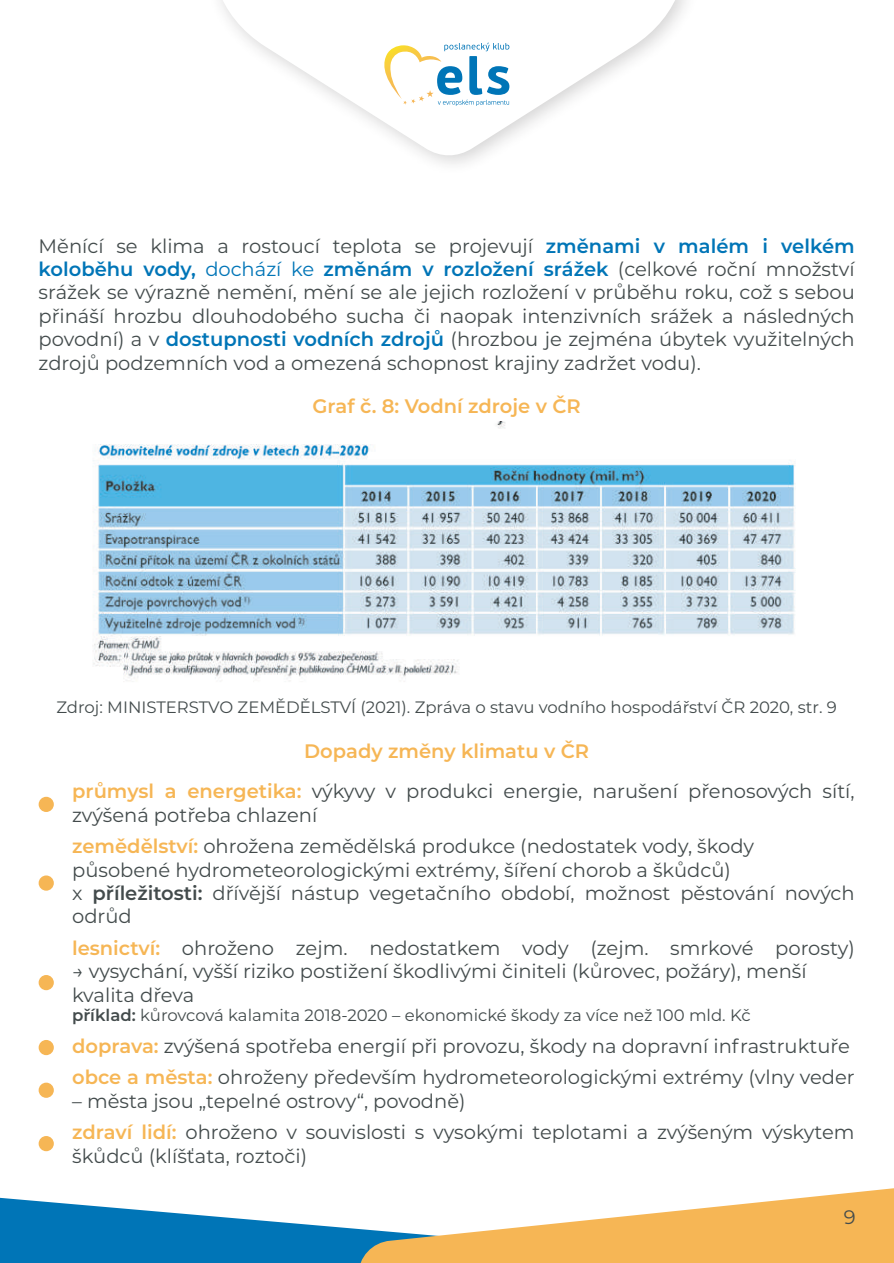
<style>
.page{position:relative;width:894px;height:1263px;background:#fff}
.page>*{position:absolute;margin:0;border:0;box-sizing:border-box;transform-origin:0 0}
.t1{font:19.5px/23.4px "Montserrat";color:#434b4c}
.t2{font:600 19.5px "Montserrat";color:#f6b655}
.t3{font:16.5px "Montserrat";color:#434b4c}
.s1{font-weight:600;color:#0075b7}
.s2{color:#0075b7}
.s3{font-weight:600;color:#f6b655}
.s4{font-weight:600}
</style>
<div class="page">
<svg style="left:220px;top:0;width:460px;height:158px"></svg>
<svg style="left:379px;top:43px;width:130px;height:63px"></svg>
<img style="left:93px;top:422px;width:703px;height:260px">
<div style="left:39px;top:797px;width:15px;height:15px;background:#f6b655;border-radius:50%"></div>
<div style="left:39px;top:875px;width:15px;height:16px;background:#f6b655;border-radius:50%"></div>
<div style="left:39px;top:975px;width:15px;height:15px;background:#f6b655;border-radius:50%"></div>
<div style="left:39px;top:1040px;width:15px;height:15px;background:#f6b655;border-radius:50%"></div>
<div style="left:39px;top:1083px;width:15px;height:15px;background:#f6b655;border-radius:50%"></div>
<div style="left:39px;top:1136px;width:15px;height:15px;background:#f6b655;border-radius:50%"></div>
<svg style="left:0;top:1188px;width:894px;height:75px"></svg>
<p class="t1" style="left:39px;top:233px;width:817px;text-align:justify">Měnící se klima a rostoucí teplota se projevují <span class="s1">změnami v malém i velkém koloběhu vody,</span> <span class="s2">dochází ke</span> <span class="s1">změnám v rozložení srážek</span> (celkové roční množství srážek se výrazně nemění, mění se ale jejich rozložení v průběhu roku, což s sebou přináší hrozbu dlouhodobého sucha či naopak intenzivních srážek a následných povodní) a v <span class="s1">dostupnosti vodních zdrojů</span> (hrozbou je zejména úbytek využitelných zdrojů podzemních vod a omezená schopnost krajiny zadržet vodu).</p>
<p class="t2" style="left:312px;top:392px;width:270px">Graf č. 8: Vodní zdroje v ČR</p>
<p class="t3" style="left:56px;top:696px;width:782px">Zdroj: MINISTERSTVO ZEMĚDĚLSTVÍ (2021). Zpráva o stavu vodního hospodářství ČR 2020, str. 9</p>
<p class="t1" style="left:72px;top:730px;width:784px;line-height:40.2px;text-indent:232px"><span class="s3">Dopady změny klimatu v ČR<br>průmysl a energetika:</span> výkyvy v produkci energie, narušení přenosových sítí,</p>
<p class="t1" style="left:72px;top:798px;width:683px;line-height:31.5px">zvýšená potřeba chlazení<br><span class="s3">zemědělství:</span> ohrožena zemědělská produkce (nedostatek vody, škody</p>
<p class="t1" style="left:72px;top:857px;width:784px">působené hydrometeorologickými extrémy, šíření chorob a škůdců)<br>x <span class="s4">příležitosti:</span> dřívější nástup vegetačního období, možnost pěstování nových odrůd</p>
<p class="t1" style="left:72px;top:935px;width:784px"><span class="s3">lesnictví:</span> ohroženo zejm. nedostatkem vody (zejm. smrkové porosty)</p>
<p class="t1" style="left:72px;top:959px;width:736px">→ vysychání, vyšší riziko postižení škodlivými činiteli (kůrovec, požáry), menší kvalita dřeva</p>
<p class="t3" style="left:72px;top:1004px;width:680px"><span class="s4">příklad:</span> kůrovcová kalamita 2018-2020 – ekonomické škody za více než 100 mld. Kč</p>
<p class="t1" style="left:72px;top:1030px;width:784px;line-height:31.5px"><span class="s3">doprava:</span> zvýšená spotřeba energií při provozu, škody na dopravní infrastruktuře <span class="s3">obce a města:</span> ohroženy především hydrometeorologickými extrémy (vlny veder</p>
<p class="t1" style="left:72px;top:1084px;width:784px;line-height:31.5px">– města jsou „tepelné ostrovy“, povodně)<br><span class="s3">zdraví lidí:</span> ohroženo v souvislosti s vysokými teplotami a zvýšeným výskytem</p>
<p class="t1" style="left:72px;top:1143px;width:236px">škůdců (klíšťata, roztoči)</p>
<p class="t1" style="left:843px;top:1204px;width:13px">9</p>
</div>
